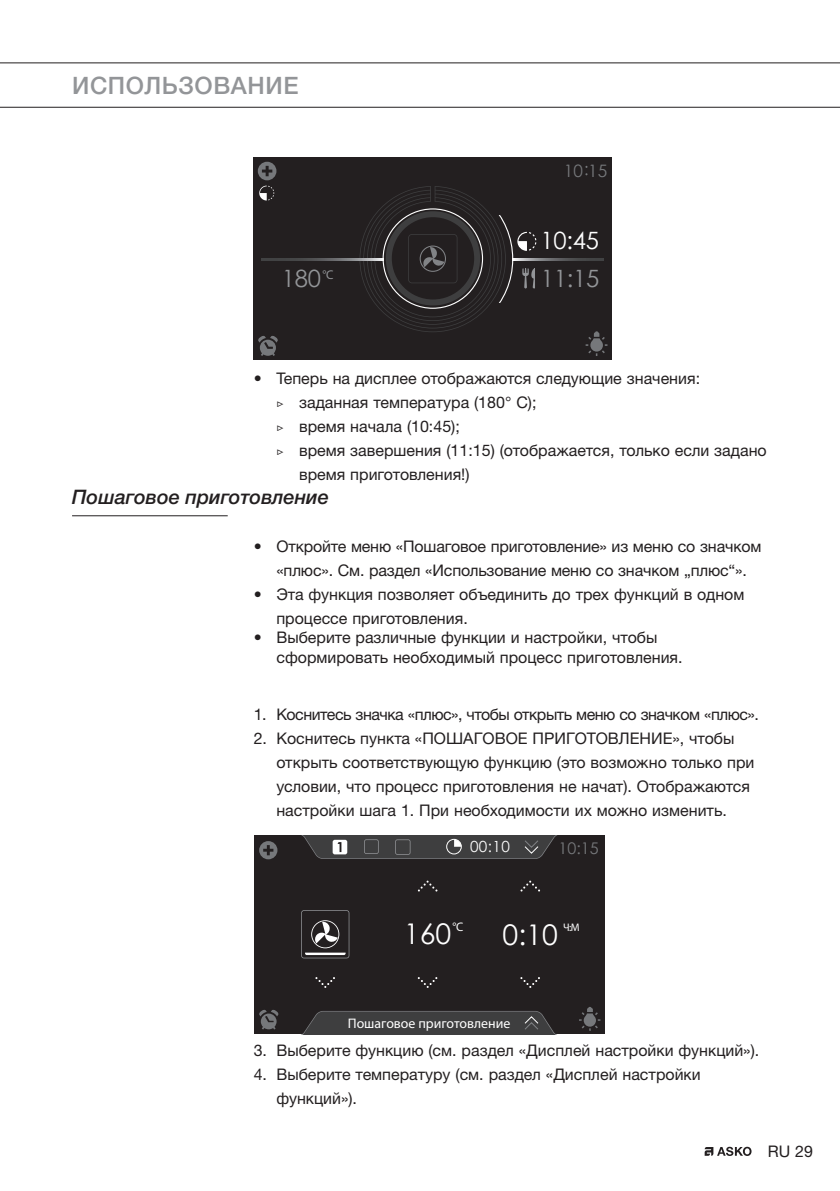
<style>
.page{position:relative;width:840px;height:1191px;background:#fff}
.page>*{position:absolute;margin:0;border:0;box-sizing:border-box;transform-origin:0 0}
.t1{font:28.4px "Century Gothic";color:#fff}
.t2{font:500 24px "Helvetica Neue LTW1 G";letter-spacing:.025em;color:#939598}
.t3{font:23.8px "Century Gothic";letter-spacing:-.01em;color:#939598}
.t4{font:23.8px "Century Gothic";color:#fff}
.t5{font:italic 500 20px "Helvetica Neue LTW1 G";color:#231f20}
.t6{font:17.2px "Century Gothic";color:#76787b}
.t7{font:16px/24px "Helvetica Neue LTW1 G";color:#231f20}
.t8{font:16px "Helvetica Neue LTW1 G";letter-spacing:-.03em;color:#231f20}
.t9{font:16px "Century Gothic";color:#76787b}
.t10{font:15.4px "Century Gothic";color:#fff}
.t11{font:300 13.8px "Segoe UI";color:#fff}
.t12{font:300 12.6px "Segoe UI";color:#939598}
.t13{font:300 12.4px "Segoe UI";color:#fff}
.t14{font:300 11px "Segoe UI";color:#fff}
.s1{font-family:"Garamond Premr Pro"}
</style>
<div class="page">
<hr style="left:0;top:62px;width:839px;height:1px;background:#231f20">
<hr style="left:0;top:107px;width:839px;height:1px;background:#231f20">
<svg style="left:704px;top:1146px;width:47px;height:10px"></svg>
<hr style="left:72px;top:515px;width:155px;height:1px;background:#231f20">
<div style="left:253px;top:157px;width:358px;height:203px;background:#231f20"></div>
<svg style="left:359px;top:186px;width:146px;height:146px"></svg>
<svg style="left:522px;top:268px;width:12px;height:20px"></svg>
<svg style="left:258px;top:336px;width:20px;height:20px"></svg>
<svg style="left:258px;top:162px;width:18px;height:18px"></svg>
<svg style="left:585px;top:331px;width:22px;height:25px"></svg>
<svg style="left:261px;top:259px;width:122px;height:1px"></svg>
<svg style="left:512px;top:259px;width:91px;height:1px"></svg>
<svg style="left:259px;top:186px;width:15px;height:14px"></svg>
<svg style="left:517px;top:232px;width:19px;height:19px"></svg>
<div style="left:253px;top:835px;width:351px;height:199px;background:#231f20"></div>
<svg style="left:253px;top:1007px;width:348px;height:27px"></svg>
<svg style="left:253px;top:835px;width:304px;height:24px"></svg>
<svg style="left:315px;top:977px;width:20px;height:11px"></svg>
<svg style="left:417px;top:977px;width:20px;height:11px"></svg>
<svg style="left:520px;top:977px;width:19px;height:11px"></svg>
<svg style="left:417px;top:880px;width:20px;height:11px"></svg>
<svg style="left:520px;top:880px;width:19px;height:11px"></svg>
<svg style="left:301px;top:910px;width:48px;height:48px"></svg>
<h2 class="t2" style="left:72px;top:71px;width:228px">ИСПОЛЬЗОВАНИЕ</h2>
<h3 class="t3" style="left:281px;top:262px;width:41px">180</h3>
<p class="t12" style="left:322px;top:267px;width:13px">°C</p>
<p class="t6" style="left:563px;top:159px;width:45px">10 15</p>
<h3 class="t4" style="left:540px;top:224px;width:60px">10:45</h3>
<h3 class="t3" style="left:540px;top:262px;width:60px">11:15</h3>
<p class="t7" style="left:253px;top:366px;width:447px">• Теперь на дисплее отображаются следующие значения:</p>
<p class="t7" style="left:276px;top:390px;width:261px"><span class="s1">▷</span> заданная температура (180° C);</p>
<p class="t7" style="left:276px;top:414px;width:185px"><span class="s1">▷</span> время начала (10:45);</p>
<p class="t7" style="left:276px;top:438px;width:491px"><span class="s1">▷</span> время завершения (11:15) (отображается, только если задано</p>
<p class="t7" style="left:299px;top:462px;width:172px">время приготовления!)</p>
<p class="t5" style="left:72px;top:485px;width:258px">Пошаговое приготовление</p>
<p class="t7" style="left:253px;top:534px;width:509px;text-align:center">• Откройте меню «Пошаговое приготовление» из меню со значком «плюс». См. раздел «Использование меню со значком „плюс“».</p>
<p class="t7" style="left:276px;top:582px;width:469px;text-indent:-23px">• Эта функция позволяет объединить до трех функций в одном процессе приготовления.</p>
<p class="t7" style="left:276px;top:628px;width:407px;line-height:19.2px;text-indent:-23px">• Выберите различные функции и настройки, чтобы сформировать необходимый процесс приготовления.</p>
<p class="t8" style="left:253px;top:704px;width:506px">1. Коснитесь значка «плюс», чтобы открыть меню со значком «плюс».</p>
<p class="t7" style="left:276px;top:726px;width:479px;text-indent:-23px">2. Коснитесь пункта «ПОШАГОВОЕ ПРИГОТОВЛЕНИЕ», чтобы открыть соответствующую функцию (это возможно только при условии, что процесс приготовления не начат). Отображаются настройки шага 1. При необходимости их можно изменить.</p>
<p class="t10" style="left:470px;top:836px;width:41px">00:10</p>
<p class="t9" style="left:558px;top:837px;width:42px">10:15</p>
<h1 class="t1" style="left:404px;top:914px;width:49px">160</h1>
<p class="t13" style="left:452px;top:919px;width:12px">°C</p>
<h1 class="t1" style="left:502px;top:914px;width:57px">0:10</h1>
<p class="t14" style="left:562px;top:920px;width:18px">Ч:М</p>
<p class="t11" style="left:347px;top:1014px;width:164px">Пошаговое приготовление</p>
<p class="t7" style="left:253px;top:1038px;width:507px">3. Выберите функцию (см. раздел «Дисплей настройки функций»).</p>
<p class="t7" style="left:276px;top:1062px;width:425px;text-indent:-23px">4. Выберите температуру (см. раздел «Дисплей настройки функций»).</p>
<p class="t7" style="left:767px;top:1139px;width:47px">RU 29</p>
</div>
